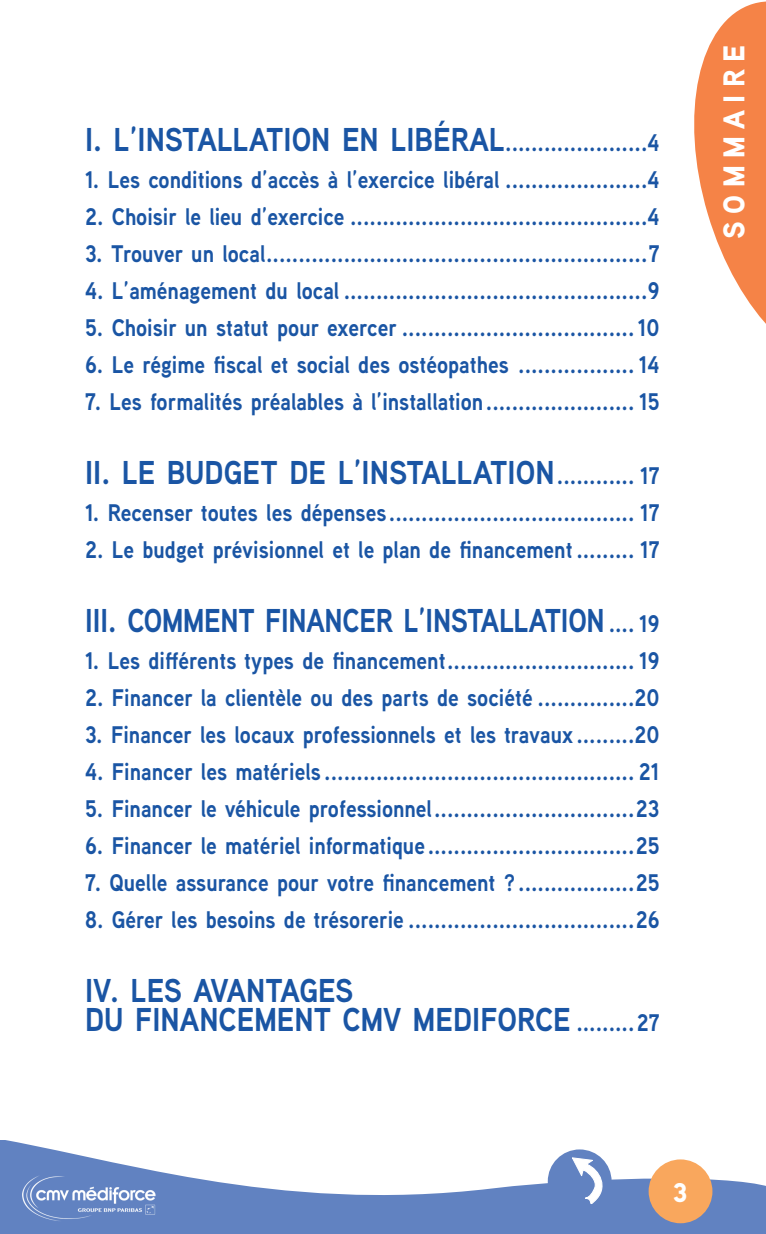
<style>
.page{position:relative;width:766px;height:1234px;background:#fff}
.page>*{position:absolute;margin:0;border:0;box-sizing:border-box;transform-origin:0 0}
.t1{font:700 33px/28.5px "Aaux Next";color:#1a55a4;scale:.9 1}
.t2{font:700 33px "Aaux Next";color:#1a55a4;scale:.85 1}
.t3{font:900 30px "Aaux Next";letter-spacing:.26em;color:#fff;scale:.95 1}
.t4{font:900 27px "Aaux Next";color:#fff}
.t5{font:700 24px "Aaux Next";color:#1a55a4;scale:.9 1}
.s1{font-size:24px}
</style>
<div class="page">
<svg style="left:0;top:1140px;width:765px;height:93px;fill:#6182c1"></svg>
<div style="left:547px;top:1149px;width:64px;height:63px;background:#6182c1;border-radius:50%"></div>
<div style="left:648px;top:1159px;width:64px;height:63px;background:#f9a75d;border-radius:50%"></div>
<svg style="left:572px;top:1156px;width:37px;height:51px"></svg>
<img style="left:15px;top:1171px;width:148px;height:53px">
<svg style="left:694px;top:1px;width:71px;height:322px"></svg>
<h1 class="t1" style="left:85px;top:124px;width:639px">I. L’INSTALLATION EN LIBÉRAL<span class="s1">......................4</span></h1>
<p class="t5" style="left:85px;top:162px;width:639px">1. Les conditions d’accès à l’exercice libéral ......................4</p>
<p class="t5" style="left:85px;top:199px;width:639px">2. Choisir le lieu d’exercice ..............................................4</p>
<p class="t5" style="left:85px;top:236px;width:639px">3. Trouver un local...........................................................7</p>
<p class="t5" style="left:85px;top:273px;width:639px">4. L’aménagement du local ...............................................9</p>
<p class="t5" style="left:85px;top:310px;width:639px">5. Choisir un statut pour exercer .................................... 10</p>
<p class="t5" style="left:85px;top:347px;width:639px">6. Le régime fiscal et social des ostéopathes .................. 14</p>
<p class="t5" style="left:85px;top:384px;width:639px">7. Les formalités préalables à l’installation....................... 15</p>
<h1 class="t1" style="left:85px;top:457px;width:639px">II. LE BUDGET DE L’INSTALLATION<span class="s1">............ 17</span></h1>
<p class="t5" style="left:85px;top:495px;width:639px">1. Recenser toutes les dépenses...................................... 17</p>
<p class="t5" style="left:85px;top:532px;width:639px">2. Le budget prévisionnel et le plan de financement ......... 17</p>
<h1 class="t2" style="left:85px;top:597px;width:677px">III. COMMENT FINANCER L’INSTALLATION <span class="s1">.... 19</span></h1>
<p class="t5" style="left:85px;top:643px;width:639px">1. Les différents types de financement............................. 19</p>
<p class="t5" style="left:85px;top:680px;width:639px">2. Financer la clientèle ou des parts de société ...............20</p>
<p class="t5" style="left:85px;top:717px;width:639px">3. Financer les locaux professionnels et les travaux .........20</p>
<p class="t5" style="left:85px;top:754px;width:639px">4. Financer les matériels ................................................ 21</p>
<p class="t5" style="left:85px;top:791px;width:639px">5. Financer le véhicule professionnel...............................23</p>
<p class="t5" style="left:85px;top:828px;width:639px">6. Financer le matériel informatique................................25</p>
<p class="t5" style="left:85px;top:865px;width:639px">7. Quelle assurance pour votre financement ?..................25</p>
<p class="t5" style="left:85px;top:902px;width:639px">8. Gérer les besoins de trésorerie ...................................26</p>
<h1 class="t1" style="left:85px;top:975px;width:639px">IV. LES AVANTAGES<br>DU FINANCEMENT CMV MEDIFORCE <span class="s1">.........27</span></h1>
<p class="t3" style="left:712px;top:239px;width:206px;rotate:-90deg">SOMMAIRE</p>
<p class="t4" style="left:672px;top:1172px;width:16px">3</p>
</div>
